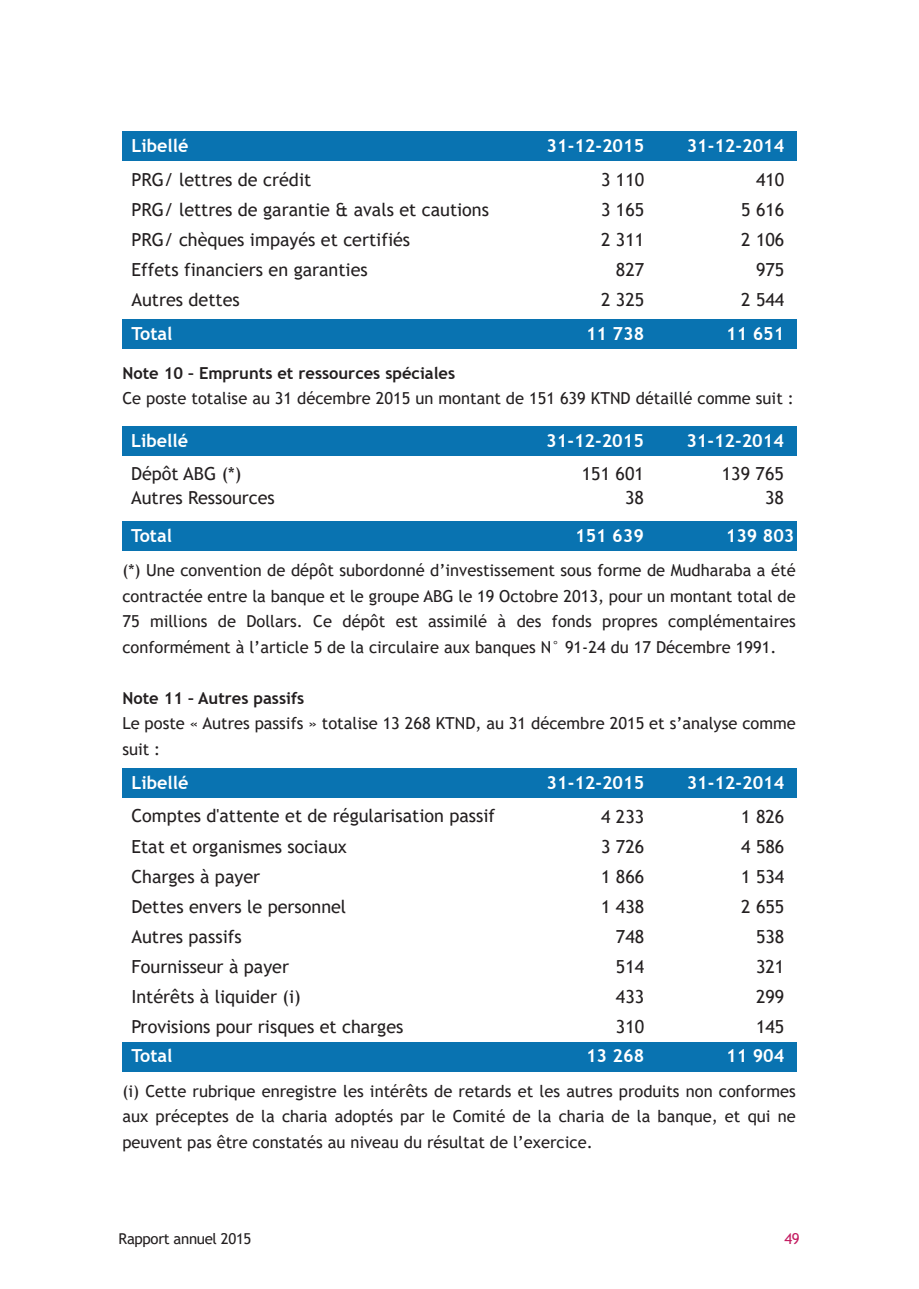
<style>
.page{position:relative;width:919px;height:1289px;background:#fff}
.page>*{position:absolute;margin:0;border:0;box-sizing:border-box;transform-origin:0 0}
.t1{font:18px/30px "Trebuchet MS";color:#231f20;text-align:right}
.t2{font:700 18px "Trebuchet MS";color:#fff}
.t3{font:16.5px/25.5px "Trebuchet MS";color:#231f20;text-align:justify}
.t4{font:700 16.5px "Trebuchet MS";color:#231f20}
.t5{font:15px "Trebuchet MS";letter-spacing:-.02em;color:#231f20}
.t6{font:15px "Trebuchet MS";color:#c41d62}
</style>
<div class="page">
<div style="left:122px;top:131px;width:674px;height:30px;background:#0973b1"></div>
<div style="left:122px;top:319px;width:674px;height:30px;background:#0973b1"></div>
<div style="left:122px;top:426px;width:674px;height:29px;background:#0973b1"></div>
<div style="left:122px;top:521px;width:674px;height:29px;background:#0973b1"></div>
<div style="left:122px;top:768px;width:674px;height:29px;background:#0973b1"></div>
<div style="left:122px;top:1041px;width:674px;height:30px;background:#0973b1"></div>
<p class="t2" style="left:131px;top:134px;width:59px">Libellé</p>
<p class="t2" style="left:546px;top:134px;width:99px">31-12-2015</p>
<p class="t2" style="left:686px;top:134px;width:99px">31-12-2014</p>
<p class="t1" style="left:131px;top:164px;width:359px;text-align:left">PRG/ lettres de crédit<br>PRG/ lettres de garantie &amp; avals et cautions<br>PRG/ chèques impayés et certifiés<br>Effets financiers en garanties<br>Autres dettes</p>
<p class="t1" style="left:601px;top:164px;width:45px">3 110<br>3 165<br>2 311<br>827<br>2 325</p>
<p class="t1" style="left:741px;top:164px;width:45px">410<br>5 616<br>2 106<br>975<br>2 544</p>
<p class="t2" style="left:131px;top:322px;width:42px">Total</p>
<p class="t2" style="left:586px;top:322px;width:60px">11 738</p>
<p class="t2" style="left:726px;top:322px;width:60px">11 651</p>
<p class="t4" style="left:122px;top:362px;width:334px">Note 10 – Emprunts et ressources spéciales</p>
<p class="t3" style="left:122px;top:385px;width:673px">Ce poste totalise au 31 décembre 2015 un montant de 151 639 KTND détaillé comme suit :</p>
<p class="t2" style="left:131px;top:429px;width:59px">Libellé</p>
<p class="t2" style="left:546px;top:429px;width:99px">31-12-2015</p>
<p class="t2" style="left:686px;top:429px;width:99px">31-12-2014</p>
<p class="t1" style="left:131px;top:461px;width:145px;line-height:24px;text-align:left">Dépôt ABG (*)<br>Autres Ressources</p>
<p class="t1" style="left:581px;top:461px;width:64px;line-height:24px">151 601<br>38</p>
<p class="t1" style="left:721px;top:461px;width:64px;line-height:24px">139 765<br>38</p>
<p class="t2" style="left:131px;top:524px;width:42px">Total</p>
<p class="t2" style="left:575px;top:524px;width:70px">151 639</p>
<p class="t2" style="left:725px;top:524px;width:70px">139 803</p>
<p class="t3" style="left:122px;top:557px;width:675px">(*) Une convention de dépôt subordonné d’investissement sous forme de Mudharaba a été contractée entre la banque et le groupe ABG le 19 Octobre 2013, pour un montant total de 75 millions de Dollars. Ce dépôt est assimilé à des fonds propres complémentaires conformément à l’article 5 de la circulaire aux banques N° 91-24 du 17 Décembre 1991.</p>
<p class="t4" style="left:122px;top:687px;width:183px">Note 11 – Autres passifs</p>
<p class="t3" style="left:122px;top:710px;width:675px">Le poste « Autres passifs » totalise 13 268 KTND, au 31 décembre 2015 et s’analyse comme suit :</p>
<p class="t2" style="left:131px;top:771px;width:59px">Libellé</p>
<p class="t2" style="left:546px;top:771px;width:99px">31-12-2015</p>
<p class="t2" style="left:686px;top:771px;width:99px">31-12-2014</p>
<p class="t1" style="left:131px;top:801px;width:365px;text-align:left">Comptes d'attente et de régularisation passif<br>Etat et organismes sociaux<br>Charges à payer<br>Dettes envers le personnel<br>Autres passifs<br>Fournisseur à payer<br>Intérêts à liquider (i)<br>Provisions pour risques et charges</p>
<p class="t1" style="left:601px;top:801px;width:45px">4 233<br>3 726<br>1 866<br>1 438<br>748<br>514<br>433<br>310</p>
<p class="t1" style="left:741px;top:801px;width:45px">1 826<br>4 586<br>1 534<br>2 655<br>538<br>321<br>299<br>145</p>
<p class="t2" style="left:131px;top:1044px;width:42px">Total</p>
<p class="t2" style="left:586px;top:1044px;width:60px">13 268</p>
<p class="t2" style="left:726px;top:1044px;width:60px">11 904</p>
<p class="t3" style="left:122px;top:1077px;width:675px">(i) Cette rubrique enregistre les intérêts de retards et les autres produits non conformes aux préceptes de la charia adoptés par le Comité de la charia de la banque, et qui ne peuvent pas être constatés au niveau du résultat de l’exercice.</p>
<p class="t5" style="left:119px;top:1229px;width:134px">Rapport annuel 2015</p>
<p class="t6" style="left:784px;top:1229px;width:17px">49</p>
</div>
